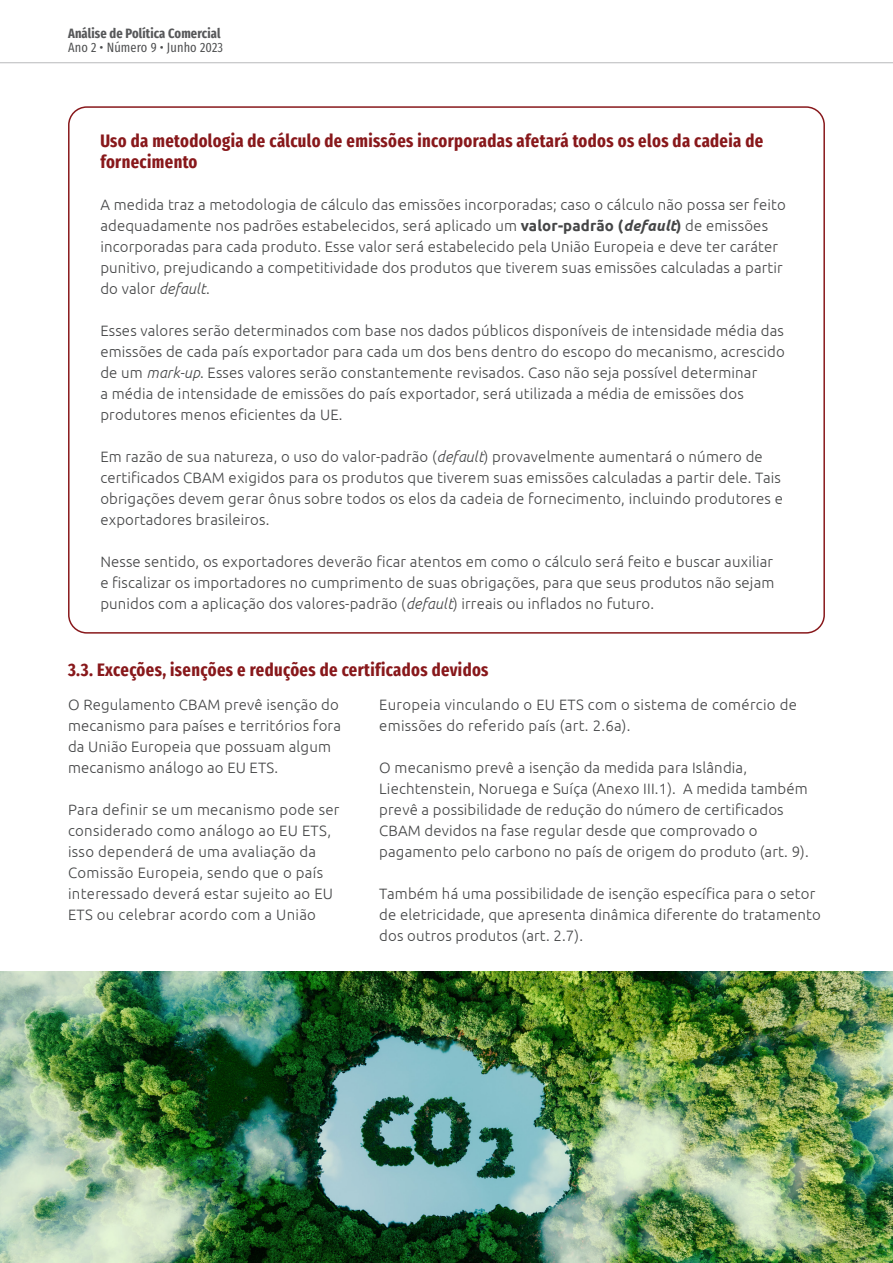
<style>
.page{position:relative;width:893px;height:1263px;background:#fff}
.page>*{position:absolute;margin:0;border:0;box-sizing:border-box;transform-origin:0 0}
.Titulo_da_capa{font:700 18px/21px "Fira Sans Compressed";letter-spacing:.02em;color:#88181b}
.Texto_corrido{font:300 15px/21px "Ubuntu";letter-spacing:.01em;color:#454647}
.t1{font:700 13.5px "Fira Sans Compressed";letter-spacing:.01em;color:#57585a}
.t2{font:13.5px "Fira Sans Compressed";letter-spacing:.01em;color:#4b4c4d}
.s1{font-weight:700}
.s2{font-weight:700;font-style:italic}
.s3{font-style:italic}
</style>
<div class="page">
<hr style="left:0;top:62px;width:893px;height:1px;background:#808285">
<img style="left:0;top:972px;width:893px;height:291px">
<p class="t1" style="left:68px;top:22px;width:154px">Análise de Política Comercial</p>
<p class="t2" style="left:68px;top:37px;width:157px">Ano 2 • Número 9 • Junho 2023</p>
<p class="Titulo_da_capa" style="left:100px;top:129px;width:664px">Uso da metodologia de cálculo de emissões incorporadas afetará todos os elos da cadeia de fornecimento</p>
<p class="Texto_corrido" style="left:100px;top:194px;width:687px">A medida traz a metodologia de cálculo das emissões incorporadas; caso o cálculo não possa ser feito adequadamente nos padrões estabelecidos, será aplicado um <span class="s1">valor-padrão (</span><span class="s2">default</span><span class="s1">)</span> de emissões incorporadas para cada produto. Esse valor será estabelecido pela União Europeia e deve ter caráter punitivo, prejudicando a competitividade dos produtos que tiverem suas emissões calculadas a partir do valor <span class="s3">default</span>.</p>
<p class="Texto_corrido" style="left:100px;top:320px;width:686px">Esses valores serão determinados com base nos dados públicos disponíveis de intensidade média das emissões de cada país exportador para cada um dos bens dentro do escopo do mecanismo, acrescido de um <span class="s3">mark-up</span>. Esses valores serão constantemente revisados. Caso não seja possível determinar<br>a média de intensidade de emissões do país exportador, será utilizada a média de emissões dos produtores menos eficientes da UE.</p>
<p class="Texto_corrido" style="left:100px;top:446px;width:684px">Em razão de sua natureza, o uso do valor-padrão (<span class="s3">default</span>) provavelmente aumentará o número de certificados CBAM exigidos para os produtos que tiverem suas emissões calculadas a partir dele. Tais obrigações devem gerar ônus sobre todos os elos da cadeia de fornecimento, incluindo produtores e exportadores brasileiros.</p>
<p class="Texto_corrido" style="left:100px;top:551px;width:676px;text-align:justify">Nesse sentido, os exportadores deverão ficar atentos em como o cálculo será feito e buscar auxiliar e fiscalizar os importadores no cumprimento de suas obrigações, para que seus produtos não sejam punidos com a aplicação dos valores-padrão (<span class="s3">default</span>) irreais ou inflados no futuro.</p>
<p class="Titulo_da_capa" style="left:68px;top:658px;width:422px">3.3. Exceções, isenções e reduções de certificados devidos</p>
<p class="Texto_corrido" style="left:68px;top:694px;width:274px">O Regulamento CBAM prevê isenção do mecanismo para países e territórios fora da União Europeia que possuam algum mecanismo análogo ao EU ETS.</p>
<p class="Texto_corrido" style="left:68px;top:799px;width:273px">Para definir se um mecanismo pode ser considerado como análogo ao EU ETS, isso dependerá de uma avaliação da Comissão Europeia, sendo que o país interessado deverá estar sujeito ao EU ETS ou celebrar acordo com a União</p>
<p class="Texto_corrido" style="left:379px;top:694px;width:419px">Europeia vinculando o EU ETS com o sistema de comércio de emissões do referido país (art. 2.6a).</p>
<p class="Texto_corrido" style="left:379px;top:757px;width:431px">O mecanismo prevê a isenção da medida para Islândia, Liechtenstein, Noruega e Suíça (Anexo III.1). A medida também prevê a possibilidade de redução do número de certificados CBAM devidos na fase regular desde que comprovado o pagamento pelo carbono no país de origem do produto (art. 9).</p>
<p class="Texto_corrido" style="left:379px;top:883px;width:443px">Também há uma possibilidade de isenção específica para o setor de eletricidade, que apresenta dinâmica diferente do tratamento dos outros produtos (art. 2.7).</p>
</div>
